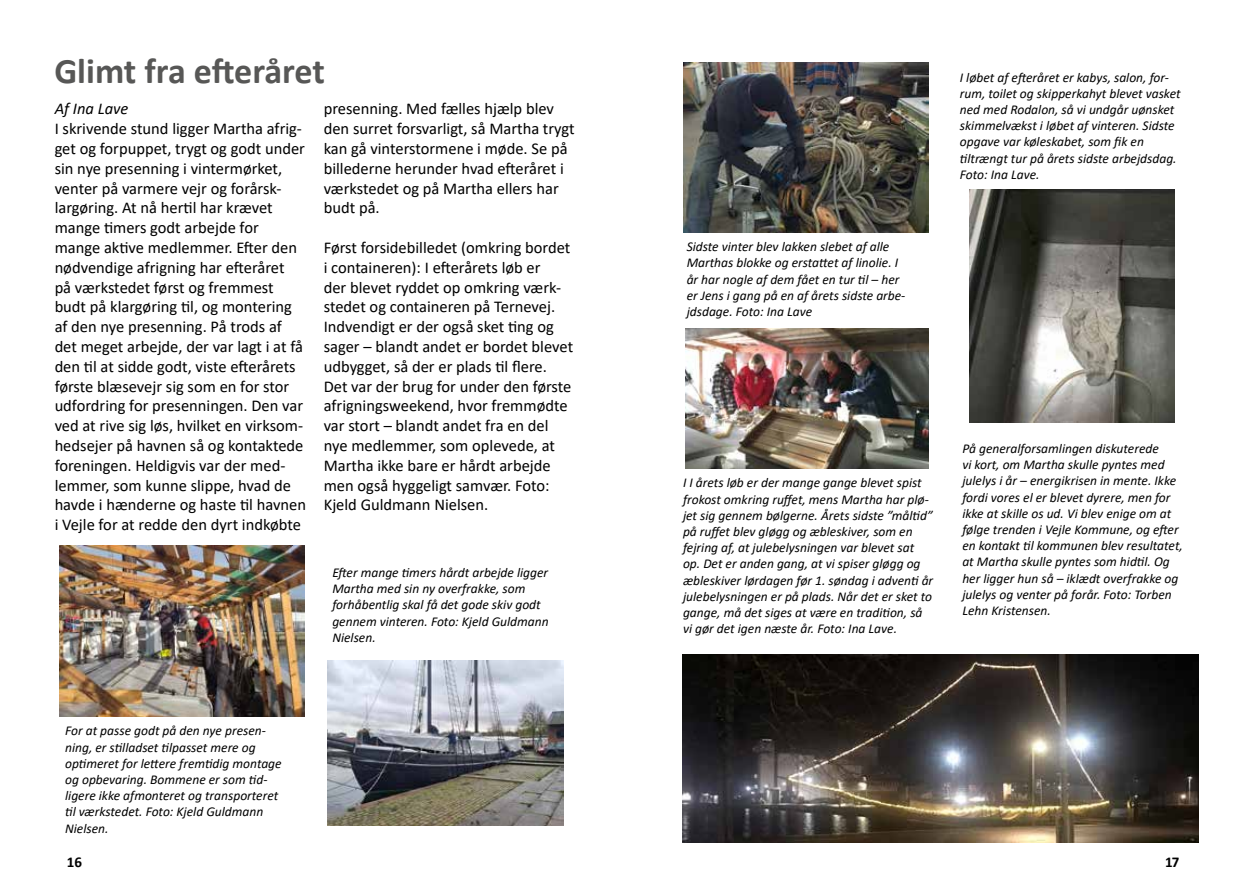
<style>
.page{position:relative;width:1259px;height:893px;background:#fff}
.page>*{position:absolute;margin:0;border:0;box-sizing:border-box;transform-origin:0 0}
.t1{font:700 36px "Calibri";letter-spacing:-.005em;color:#575756}
.t2{font:16.5px/19.8px "Calibri";color:#000}
.t3{font:italic 16.5px "Calibri";color:#000}
.t4{font:700 15px "Calibri";color:#000}
.t5{font:italic 13.5px/16.2px "Calibri";color:#000}
</style>
<div class="page">
<img style="left:60px;top:546px;width:245px;height:171px">
<img style="left:327px;top:660px;width:236px;height:166px">
<img style="left:684px;top:62px;width:245px;height:171px">
<img style="left:685px;top:328px;width:244px;height:140px">
<img style="left:683px;top:655px;width:515px;height:187px">
<img style="left:970px;top:189px;width:204px;height:233px">
<h1 class="t1" style="left:54px;top:46px;width:272px">Glimt fra efteråret</h1>
<p class="t3" style="left:55px;top:97px;width:75px">Af Ina Lave</p>
<p class="t2" style="left:55px;top:118px;width:253px">I skrivende stund ligger Martha afrig&shy;get og forpuppet, trygt og godt under sin nye presenning i vintermørket, venter på varmere vejr og forårsk&shy;largøring. At nå hertil har krævet mange timers godt arbejde for mange aktive medlemmer. Efter den nødvendige afrigning har efteråret<br>på værkstedet først og fremmest budt på klargøring til, og montering af den nye presenning. På trods af det meget arbejde, der var lagt i at få den til at sidde godt, viste efterårets første blæsevejr sig som en for stor udfordring for presenningen. Den var ved at rive sig løs, hvilket en virksom&shy;hedsejer på havnen så og kontaktede foreningen. Heldigvis var der med&shy;lemmer, som kunne slippe, hvad de havde i hænderne og haste til havnen i Vejle for at redde den dyrt indkøbte</p>
<p class="t2" style="left:324px;top:99px;width:252px">presenning. Med fælles hjælp blev den surret forsvarligt, så Martha trygt kan gå vinterstormene i møde. Se på billederne herunder hvad efteråret i værkstedet og på Martha ellers har budt på.</p>
<p class="t2" style="left:324px;top:237px;width:251px">Først forsidebilledet (omkring bordet i containeren): I efterårets løb er<br>der blevet ryddet op omkring værk&shy;stedet og containeren på Ternevej.<br>Indvendigt er der også sket ting og sager – blandt andet er bordet blevet udbygget, så der er plads til flere.<br>Det var der brug for under den første afrigningsweekend, hvor fremmødte var stort – blandt andet fra en del nye medlemmer, som oplevede, at Martha ikke bare er hårdt arbejde men også hyggeligt samvær. Foto:<br>Kjeld Guldmann Nielsen.</p>
<p class="t5" style="left:332px;top:564px;width:218px">Efter mange timers hårdt arbejde ligger<br>Martha med sin ny overfrakke, som forhåbentlig skal få det gode skiv godt gennem vinteren. Foto: Kjeld Guldmann<br>Nielsen.</p>
<p class="t5" style="left:65px;top:722px;width:218px">For at passe godt på den nye presen&shy;ning, er stilladset tilpasset mere og optimeret for lettere fremtidig montage og opbevaring. Bommene er som tid&shy;ligere ikke afmonteret og transporteret til værkstedet. Foto: Kjeld Guldmann Nielsen.</p>
<p class="t5" style="left:686px;top:238px;width:220px">Sidste vinter blev lakken slebet af alle Marthas blokke og erstattet af linolie. I år har nogle af dem fået en tur til – her er Jens i gang på en af årets sidste arbe&shy;jdsdage. Foto: Ina Lave</p>
<p class="t5" style="left:960px;top:68px;width:222px">I løbet af efteråret er kabys, salon, for&shy;rum, toilet og skipperkahyt blevet vasket ned med Rodalon, så vi undgår uønsket skimmelvækst i løbet af vinteren. Sidste opgave var køleskabet, som fik en tiltrængt tur på årets sidste arbejdsdag.<br>Foto: Ina Lave.</p>
<p class="t5" style="left:683px;top:474px;width:252px">I I årets løb er der mange gange blevet spist frokost omkring ruffet, mens Martha har plø&shy;jet sig gennem bølgerne. Årets sidste ”måltid” på ruffet blev gløgg og æbleskiver, som en fejring af, at julebelysningen var blevet sat op. Det er anden gang, at vi spiser gløgg og æbleskiver lørdagen før 1. søndag i adventi år julebelysningen er på plads. Når det er sket to gange, må det siges at være en tradition, så vi gør det igen næste år. Foto: Ina Lave.</p>
<p class="t5" style="left:962px;top:440px;width:222px">På generalforsamlingen diskuterede<br>vi kort, om Martha skulle pyntes med julelys i år – energikrisen in mente. Ikke fordi vores el er blevet dyrere, men for ikke at skille os ud. Vi blev enige om at følge trenden i Vejle Kommune, og efter en kontakt til kommunen blev resultatet, at Martha skulle pyntes som hidtil. Og her ligger hun så – iklædt overfrakke og julelys og venter på forår. Foto: Torben Lehn Kristensen.</p>
<p class="t4" style="left:67px;top:851px;width:17px">16</p>
<p class="t4" style="left:1165px;top:851px;width:16px">17</p>
</div>
